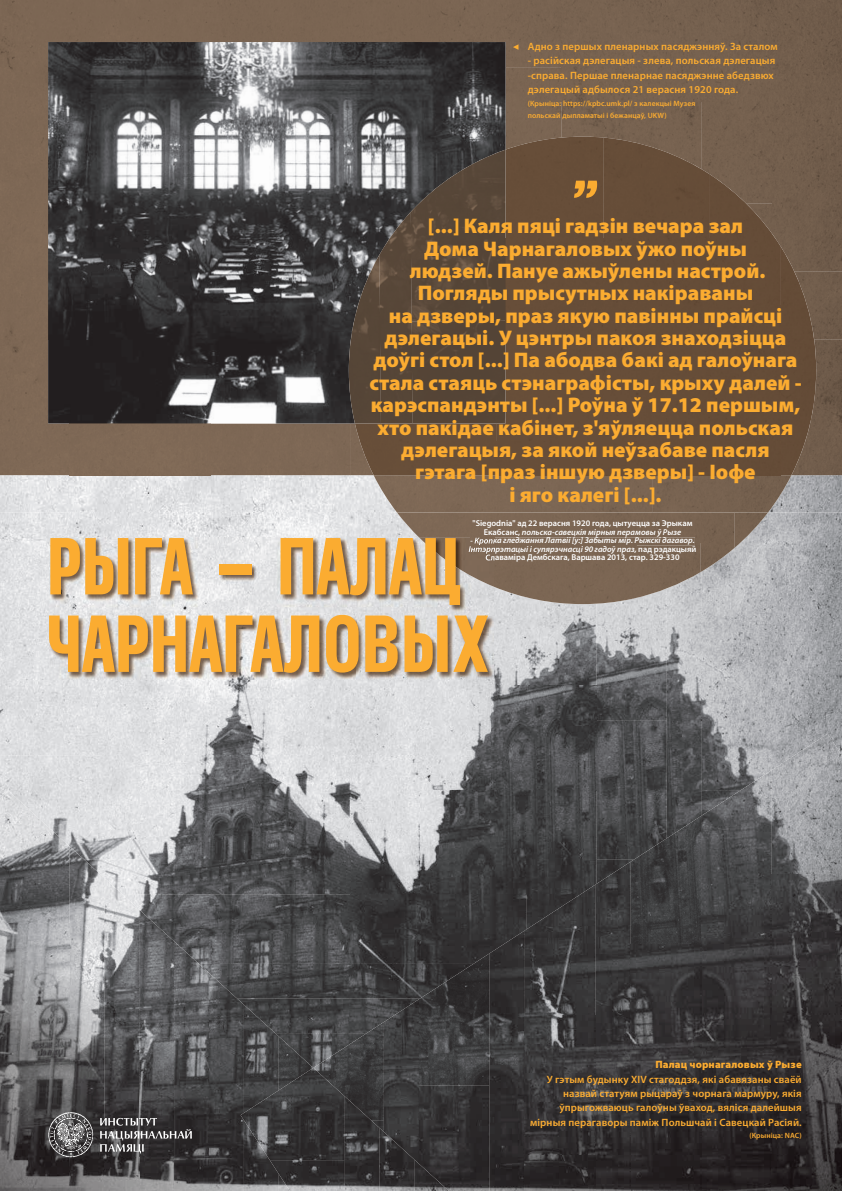
<style>
.page{position:relative;width:842px;height:1191px;background:#fff}
.page>*{position:absolute;margin:0;border:0;box-sizing:border-box;transform-origin:0 0}
.t1{font:900 77.5px/77.5px "Input Sans Compressed";letter-spacing:-.06em;color:#fbac31;scale:.83 1}
.t2{font:900 21.2px/22.4px "Myriad Pro";color:#fbac31;text-align:center}
.t3{font:600 10.6px/14.4px "Myriad Pro";letter-spacing:.01em;color:#fbac31;text-align:right}
.t4{font:900 10.6px "Myriad Pro";letter-spacing:.01em;color:#fbac31}
.t5{font:italic 600 8.5px/8.5px "Myriad Pro";color:#fff;text-align:center}
.t6{font:600 8.5px/8.5px "Myriad Pro";color:#fff;text-align:center}
.t7{font:600 7.6px/12.3px "Myriad Pro";letter-spacing:.01em;color:#fbac31}
.s1{font-style:italic}
.s2{font-style:normal}
</style>
<div class="page">
<img style="left:0;top:475px;width:842px;height:37px">
<img style="left:0;top:512px;width:70px;height:139px">
<img style="left:70px;top:512px;width:327px;height:26px">
<img style="left:702px;top:512px;width:105px;height:258px">
<img style="left:807px;top:512px;width:35px;height:221px">
<img style="left:667px;top:572px;width:35px;height:244px">
<img style="left:491px;top:604px;width:105px;height:186px">
<img style="left:596px;top:598px;width:71px;height:261px">
<img style="left:0;top:651px;width:105px;height:104px">
<img style="left:105px;top:679px;width:316px;height:76px">
<img style="left:421px;top:679px;width:70px;height:111px">
<img style="left:0;top:755px;width:140px;height:69px">
<img style="left:140px;top:755px;width:211px;height:104px">
<img style="left:351px;top:755px;width:70px;height:139px">
<img style="left:421px;top:790px;width:105px;height:163px">
<img style="left:526px;top:790px;width:71px;height:94px">
<img style="left:70px;top:824px;width:70px;height:35px">
<img style="left:104px;top:859px;width:247px;height:35px">
<img style="left:596px;top:859px;width:34px;height:2px">
<img style="left:139px;top:894px;width:282px;height:35px">
<img style="left:174px;top:929px;width:247px;height:34px">
<img style="left:209px;top:963px;width:210px;height:35px">
<img style="left:244px;top:998px;width:175px;height:35px">
<img style="left:279px;top:1033px;width:34px;height:3px">
<div style="left:0;top:0;width:140px;height:68px;background:#7c6654"></div>
<div style="left:140px;top:0;width:281px;height:42px;background:#7b6553"></div>
<div style="left:421px;top:0;width:140px;height:68px;background:#7a6452"></div>
<div style="left:561px;top:0;width:211px;height:102px;background:#76614f"></div>
<div style="left:772px;top:0;width:70px;height:271px;background:#705c4b"></div>
<div style="left:0;top:68px;width:48px;height:271px;background:#7d6855"></div>
<div style="left:505px;top:68px;width:56px;height:69px;background:#7a6552"></div>
<div style="left:561px;top:102px;width:141px;height:35px;background:#776250"></div>
<div style="left:702px;top:102px;width:70px;height:72px;background:#75604e"></div>
<div style="left:816px;top:271px;width:26px;height:68px;background:#6f5b4a"></div>
<div style="left:0;top:339px;width:70px;height:136px;background:#7e6856"></div>
<img style="left:816px;top:339px;width:26px;height:136px">
<div style="left:70px;top:423px;width:285px;height:52px;background:#7e6856"></div>
<img style="left:48px;top:42px;width:457px;height:381px">
<img style="left:374px;top:475px;width:417px;height:37px">
<img style="left:397px;top:512px;width:337px;height:31px">
<img style="left:734px;top:512px;width:34px;height:36px">
<img style="left:494px;top:545px;width:139px;height:59px">
<img style="left:633px;top:543px;width:68px;height:55px">
<img style="left:700px;top:543px;width:34px;height:29px">
<div style="left:505px;top:137px;width:205px;height:203px;background:#664d38"></div>
<img style="left:710px;top:174px;width:71px;height:267px">
<img style="left:781px;top:246px;width:35px;height:229px">
<div style="left:497px;top:340px;width:213px;height:101px;background:#674e39"></div>
<img style="left:355px;top:423px;width:142px;height:52px">
<div style="left:497px;top:441px;width:284px;height:34px;background:#674e39"></div>
<img style="left:411px;top:150px;width:94px;height:273px">
<img style="left:379px;top:212px;width:34px;height:211px">
<img style="left:349px;top:254px;width:32px;height:169px">
<img style="left:470px;top:537px;width:225px;height:8px">
<img style="left:494px;top:546px;width:143px;height:8px">
<img style="left:494px;top:554px;width:185px;height:8px">
<svg style="left:574px;top:181px;width:23px;height:17px"></svg>
<img style="left:49px;top:538px;width:411px;height:141px">
<img style="left:460px;top:587px;width:34px;height:92px">
<img style="left:419px;top:538px;width:75px;height:49px">
<img style="left:469px;top:538px;width:25px;height:16px">
<svg style="left:486px;top:554px;width:8px;height:8px"></svg>
<img style="left:771px;top:733px;width:71px;height:458px">
<img style="left:701px;top:770px;width:71px;height:421px">
<img style="left:630px;top:816px;width:71px;height:375px">
<img style="left:595px;top:861px;width:36px;height:330px">
<img style="left:525px;top:884px;width:70px;height:307px">
<img style="left:489px;top:930px;width:36px;height:261px">
<img style="left:419px;top:953px;width:71px;height:238px">
<img style="left:384px;top:999px;width:35px;height:160px">
<img style="left:313px;top:1022px;width:71px;height:98px">
<svg style="left:380px;top:1120px;width:4px;height:7px"></svg>
<svg style="left:513px;top:44px;width:5px;height:6px"></svg>
<img style="left:0;top:790px;width:70px;height:401px">
<img style="left:69px;top:846px;width:35px;height:345px">
<img style="left:104px;top:878px;width:35px;height:313px">
<img style="left:139px;top:909px;width:35px;height:282px">
<img style="left:174px;top:941px;width:35px;height:250px">
<img style="left:209px;top:973px;width:35px;height:218px">
<img style="left:244px;top:1004px;width:35px;height:187px">
<img style="left:279px;top:1036px;width:34px;height:31px">
<img style="left:241px;top:1067px;width:104px;height:93px">
<img style="left:345px;top:1096px;width:35px;height:95px">
<img style="left:379px;top:1127px;width:35px;height:64px">
<img style="left:414px;top:1159px;width:35px;height:32px">
<img style="left:270px;top:1160px;width:75px;height:31px">
<svg style="left:48px;top:1112px;width:45px;height:45px"></svg>
<svg style="left:100px;top:1117px;width:92px;height:36px"></svg>
<p class="t3" style="left:528px;top:39px;width:251px">Адно з першых пленарных пасяджэнняў. За сталом</p>
<p class="t3" style="left:528px;top:54px;width:249px;text-align:left">- расійская дэлегацыя - злева, польская дэлегацыя -справа. Першае пленарнае пасяджэнне абедзвюх дэлегацый адбылося 21 верасня 1920 года.</p>
<p class="t7" style="left:528px;top:97px;width:169px">(Крыніца: https://kpbc.umk.pl/ з калекцыі Музея польскай дыпламатыі і бежанцаў, UKW)</p>
<p class="t2" style="left:369px;top:215px;width:434px">[...] Каля пяці гадзін вечара зал<br>Дома Чарнагаловых ўжо поўны<br>людзей. Пануе ажыўлены настрой.<br>Погляды прысутных накіраваны<br>на дзверы, праз якую павінны прайсці дэлегацыі. У цэнтры пакоя знаходзіцца доўгі стол [...] Па абодва бакі ад галоўнага стала стаяць стэнаграфісты, крыху далей - карэспандэнты [...] Роўна ў 17.12 першым, хто пакідае кабінет, з'яўляецца польская дэлегацыя, за якой неўзабаве пасля гэтага [праз іншую дзверы] - Іофе<br>і яго калегі [...].</p>
<p class="t6" style="left:473px;top:519px;width:221px">"Siegodnia" ад 22 верасня 1920 года, цытуецца за Эрыкам<br>Екабсанс, <span class="s1">польска-савецкія мірныя перамовы ў Рызе</span></p>
<p class="t5" style="left:468px;top:536px;width:229px">- Кропка гледжання Латвіі [у:] Забыты мiр. Рыжскі дагавор.<br>Інтэрпрэтацыі і супярэчнасці 90 гадоў праз, <span class="s2">пад рэдакцыяй<br>Славаміра Дембскага, Варшава 2013, стар. 329-330</span></p>
<h1 class="t1" style="left:45px;top:522px;width:540px">РЫГА - ПАЛАЦ<br>ЧАРНАГАЛОВЫХ</h1>
<p class="t4" style="left:655px;top:1058px;width:148px">Палац чорнагаловых ў Рызе</p>
<p class="t3" style="left:530px;top:1072px;width:273px">У гэтым будынку XIV стагоддзя, якi абавязаны сваёй назвай статуям рыцараў з чорнага мармуру, якія ўпрыгожваюць галоўны ўваход, вяліся далейшыя мірныя перагаворы паміж Польшчай і Савецкай Расіяй.</p>
<p class="t7" style="left:749px;top:1129px;width:54px">(Крыніца: NAC)</p>
</div>
